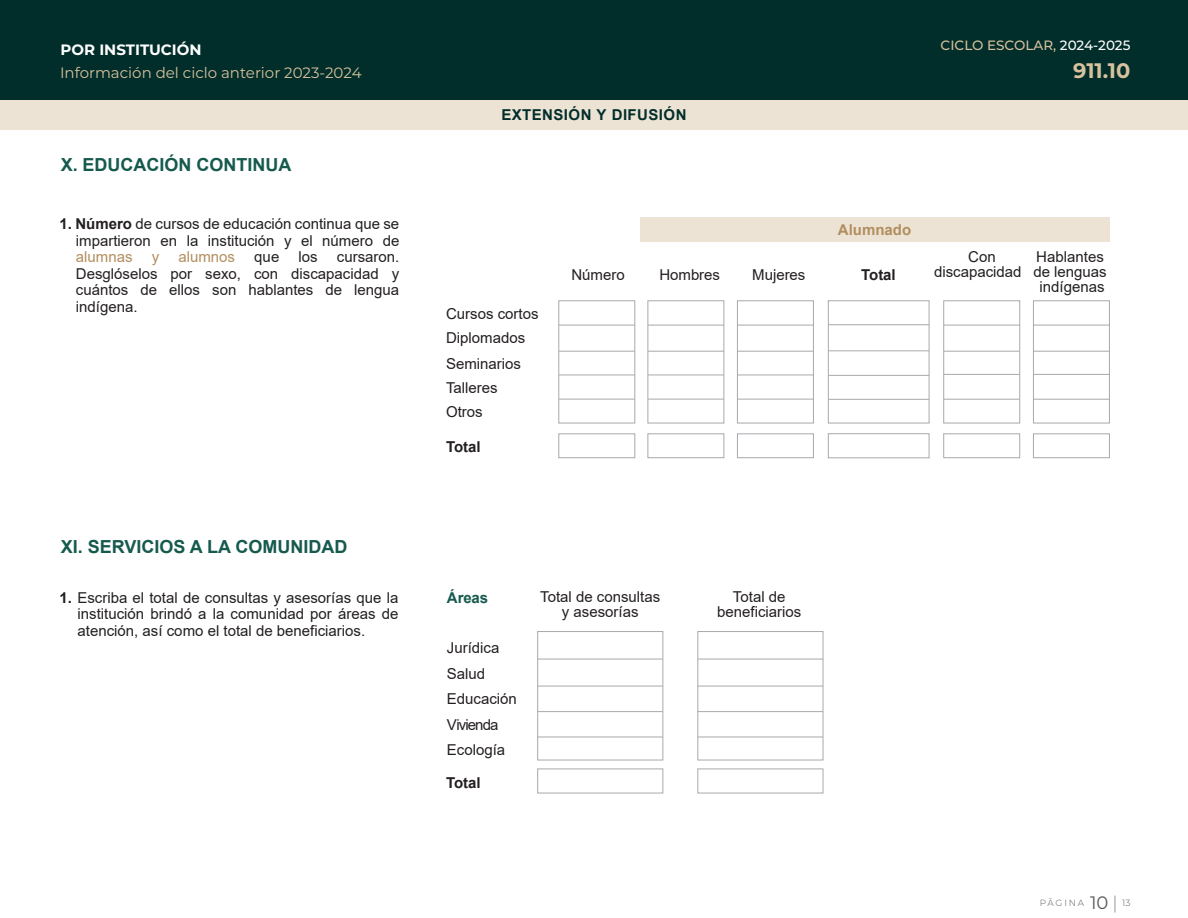
<style>
.page{position:relative;width:1188px;height:918px;background:#fff}
.page>*{position:absolute;margin:0;border:0;box-sizing:border-box;transform-origin:0 0}
.t1{font:700 21px "Montserrat";color:#d7c29d}
.t2{font:700 18px "Arial";color:#165a4e}
.t3{font:15px/16.5px "Arial";color:#231f20;text-align:center}
.t4{font:15px "Montserrat";color:#d7c29d}
.t5{font:700 15px "Arial";letter-spacing:.03em;color:#012d2a}
.t6{font:15px "Arial";color:#b28e5e}
.t7{font:700 15px "Arial";color:#231f20}
.t8{font:700 15px "Montserrat";color:#fff}
.t9{font:700 15px "Arial";color:#b28e5e}
.t10{font:700 15px "Arial";color:#165a4e}
.t11{font:500 13.5px "Montserrat";color:#d7c29d}
.t12{font:300 9px "Montserrat";letter-spacing:.195em;color:#57585a}
.s1{color:#fff}
.s2{font-weight:700}
.s3{font-weight:400;font-size:18px}
.s4{font-weight:200;font-size:18px}
</style>
<div class="page">
<div style="left:640px;top:217px;width:469px;height:25px;background:#ece3d5"></div>
<hr style="left:538px;top:686px;width:125px;height:1px;background:#a8a9ad">
<hr style="left:538px;top:659px;width:125px;height:1px;background:#a8a9ad">
<hr style="left:538px;top:711px;width:125px;height:1px;background:#a8a9ad">
<hr style="left:538px;top:737px;width:125px;height:1px;background:#a8a9ad">
<hr style="left:559px;top:325px;width:76px;height:1px;background:#a8a9ad">
<hr style="left:559px;top:351px;width:76px;height:1px;background:#a8a9ad">
<hr style="left:559px;top:375px;width:76px;height:1px;background:#a8a9ad">
<hr style="left:559px;top:399px;width:76px;height:1px;background:#a8a9ad">
<hr style="left:648px;top:325px;width:76px;height:1px;background:#a8a9ad">
<hr style="left:648px;top:351px;width:76px;height:1px;background:#a8a9ad">
<hr style="left:648px;top:375px;width:76px;height:1px;background:#a8a9ad">
<hr style="left:648px;top:399px;width:76px;height:1px;background:#a8a9ad">
<hr style="left:737px;top:325px;width:76px;height:1px;background:#a8a9ad">
<hr style="left:737px;top:351px;width:76px;height:1px;background:#a8a9ad">
<hr style="left:737px;top:375px;width:76px;height:1px;background:#a8a9ad">
<hr style="left:737px;top:399px;width:76px;height:1px;background:#a8a9ad">
<hr style="left:828px;top:324px;width:101px;height:1px;background:#a8a9ad">
<hr style="left:828px;top:351px;width:101px;height:1px;background:#a8a9ad">
<hr style="left:828px;top:375px;width:101px;height:1px;background:#a8a9ad">
<hr style="left:828px;top:399px;width:101px;height:1px;background:#a8a9ad">
<hr style="left:944px;top:325px;width:76px;height:1px;background:#a8a9ad">
<hr style="left:944px;top:351px;width:76px;height:1px;background:#a8a9ad">
<hr style="left:944px;top:374px;width:76px;height:1px;background:#a8a9ad">
<hr style="left:944px;top:399px;width:76px;height:1px;background:#a8a9ad">
<hr style="left:1033px;top:325px;width:76px;height:1px;background:#a8a9ad">
<hr style="left:1033px;top:351px;width:76px;height:1px;background:#a8a9ad">
<hr style="left:1033px;top:374px;width:76px;height:1px;background:#a8a9ad">
<hr style="left:1033px;top:399px;width:76px;height:1px;background:#a8a9ad">
<hr style="left:698px;top:686px;width:125px;height:1px;background:#a8a9ad">
<hr style="left:698px;top:659px;width:125px;height:1px;background:#a8a9ad">
<hr style="left:698px;top:711px;width:125px;height:1px;background:#a8a9ad">
<hr style="left:698px;top:737px;width:125px;height:1px;background:#a8a9ad">
<div style="left:0;top:0;width:1188px;height:100px;background:#012d2a"></div>
<div style="left:0;top:100px;width:1188px;height:30px;background:#ece3d5"></div>
<div style="left:698px;top:769px;width:125px;height:24px;border:1px solid #a8a9ad"></div>
<div style="left:537px;top:769px;width:126px;height:24px;border:1px solid #a8a9ad"></div>
<div style="left:698px;top:631px;width:125px;height:129px;border:1px solid #a8a9ad"></div>
<div style="left:537px;top:631px;width:126px;height:129px;border:1px solid #a8a9ad"></div>
<div style="left:828px;top:433px;width:101px;height:25px;border:1px solid #a8a9ad"></div>
<div style="left:737px;top:434px;width:77px;height:24px;border:1px solid #a8a9ad"></div>
<div style="left:648px;top:434px;width:76px;height:24px;border:1px solid #a8a9ad"></div>
<div style="left:559px;top:434px;width:76px;height:24px;border:1px solid #a8a9ad"></div>
<div style="left:943px;top:434px;width:77px;height:24px;border:1px solid #a8a9ad"></div>
<div style="left:1033px;top:434px;width:77px;height:24px;border:1px solid #a8a9ad"></div>
<div style="left:828px;top:301px;width:101px;height:122px;border:1px solid #a8a9ad"></div>
<div style="left:737px;top:301px;width:77px;height:122px;border:1px solid #a8a9ad"></div>
<div style="left:648px;top:301px;width:76px;height:122px;border:1px solid #a8a9ad"></div>
<div style="left:559px;top:301px;width:76px;height:122px;border:1px solid #a8a9ad"></div>
<div style="left:943px;top:301px;width:77px;height:122px;border:1px solid #a8a9ad"></div>
<div style="left:1033px;top:301px;width:77px;height:122px;border:1px solid #a8a9ad"></div>
<p class="t8" style="left:60px;top:39px;width:143px">POR INSTITUCIÓN</p>
<p class="t11" style="left:941px;top:36px;width:191px">CICLO ESCOLAR, <span class="s1">2024-2025</span></p>
<p class="t4" style="left:60px;top:63px;width:303px">Información del ciclo anterior 2023-2024</p>
<h1 class="t1" style="left:1073px;top:56px;width:59px">911.10</h1>
<p class="t2" style="left:61px;top:152px;width:232px">X. EDUCACIÓN CONTINUA</p>
<p class="t3" style="left:59px;top:216px;width:341px;text-align:right"><span class="s2">1. Número</span> de cursos de educación continua que se impartieron en la institución y el número de</p>
<p class="t6" style="left:76px;top:247px;width:58px">alumnas</p>
<p class="t6" style="left:152px;top:247px;width:9px">y</p>
<p class="t6" style="left:178px;top:247px;width:58px">alumnos</p>
<p class="t3" style="left:254px;top:249px;width:27px">que</p>
<p class="t3" style="left:299px;top:249px;width:21px">los</p>
<p class="t3" style="left:76px;top:249px;width:325px;text-align:justify;text-indent:261px">cursaron.<br>Desglóselos por sexo, con discapacidad y cuántos de ellos son hablantes de lengua indígena.</p>
<p class="t2" style="left:61px;top:534px;width:288px">XI. SERVICIOS A LA COMUNIDAD</p>
<p class="t3" style="left:78px;top:589px;width:322px;text-align:justify;text-indent:-18px"><span class="s2">1.</span> Escriba el total de consultas y asesorías que la institución brindó a la comunidad por áreas de atención, así como el total de beneficiarios.</p>
<p class="t5" style="left:501px;top:104px;width:187px">EXTENSIÓN Y DIFUSIÓN</p>
<p class="t3" style="left:446px;top:305px;width:94px">Cursos cortos</p>
<p class="t3" style="left:446px;top:325px;width:81px;line-height:26px;text-align:left">Diplomados<br>Seminarios</p>
<p class="t3" style="left:446px;top:376px;width:53px;line-height:23.7px;text-align:left">Talleres<br>Otros</p>
<p class="t7" style="left:446px;top:436px;width:36px">Total</p>
<p class="t9" style="left:838px;top:220px;width:75px">Alumnado</p>
<p class="t3" style="left:571px;top:266px;width:55px">Número</p>
<p class="t3" style="left:659px;top:266px;width:62px">Hombres</p>
<p class="t3" style="left:752px;top:266px;width:55px">Mujeres</p>
<p class="t7" style="left:861px;top:264px;width:36px">Total</p>
<p class="t3" style="left:934px;top:249px;width:89px;line-height:15px">Con discapacidad</p>
<p class="t3" style="left:1033px;top:249px;width:75px;line-height:15px">Hablantes de lenguas indígenas</p>
<p class="t10" style="left:447px;top:587px;width:43px">Áreas</p>
<p class="t3" style="left:447px;top:635px;width:71px;line-height:25.5px;text-align:left">Jurídica<br>Salud<br>Educación<br>Vivienda<br>Ecología</p>
<p class="t7" style="left:446px;top:772px;width:36px">Total</p>
<p class="t3" style="left:540px;top:589px;width:122px;line-height:15px">Total de consultas y asesorías</p>
<p class="t3" style="left:717px;top:590px;width:86px;line-height:15px">Total de beneficiarios</p>
<p class="t12" style="left:1040px;top:896px;width:92px">PĀGINA <span class="s3">10</span><span class="s4">|</span> 13</p>
</div>
